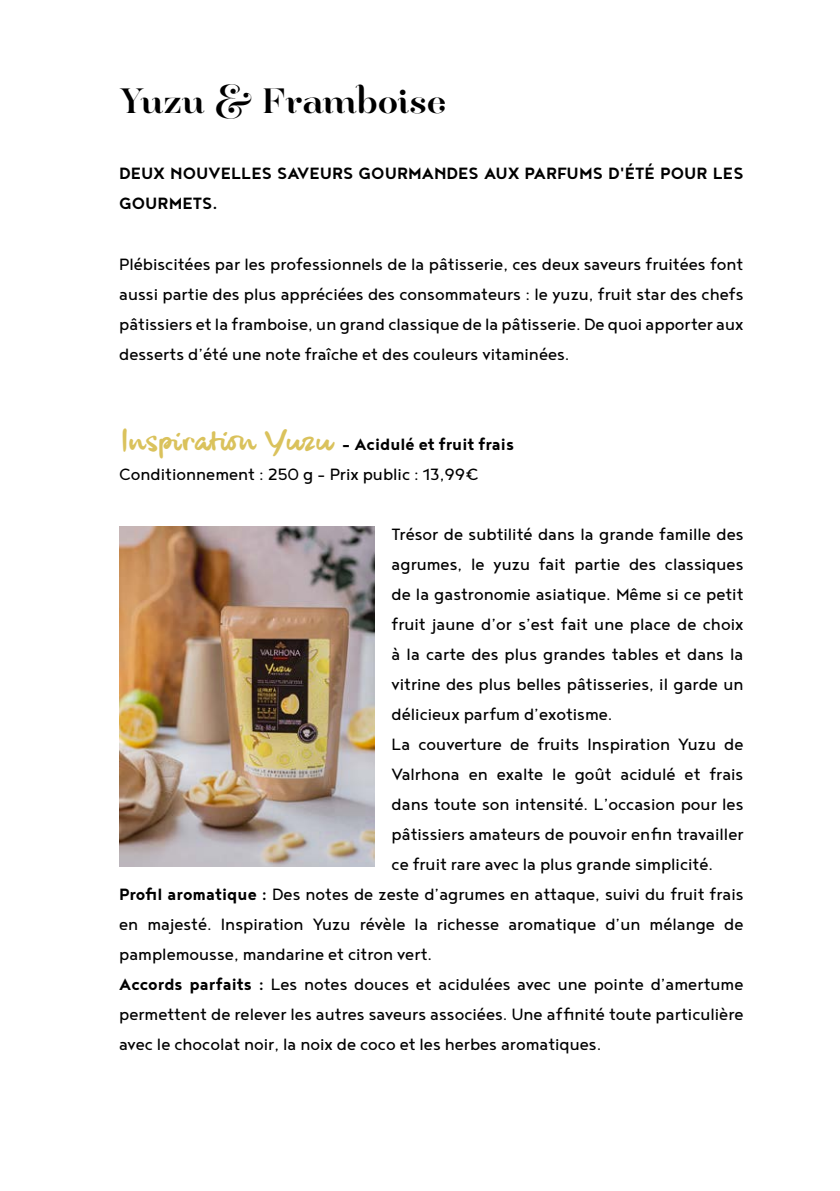
<style>
.page{position:relative;width:840px;height:1191px;background:#fff}
.page>*{position:absolute;margin:0;border:0;box-sizing:border-box;transform-origin:0 0}
.t1{font:30px "Hera Big";letter-spacing:.005em;color:#000}
.t2{font:20px/30px "Noyh Geometric";color:#000;text-align:justify}
.t3{font:700 20px/30px "Noyh Geometric";color:#000}
.s1{font-family:"black Hand";font-size:28px;color:#dac25c}
.s2{font-weight:700}
</style>
<div class="page">
<img style="left:119px;top:526px;width:255px;height:340px">
<h1 class="t1" style="left:119px;top:78px;width:328px">Yuzu &amp; Framboise</h1>
<p class="t3" style="left:119px;top:158px;width:625px">DEUX NOUVELLES SAVEURS GOURMANDES AUX PARFUMS D'ÉTÉ POUR LES<br>GOURMETS.</p>
<p class="t2" style="left:119px;top:248px;width:625px">Plébiscitées par les professionnels de la pâtisserie, ces deux saveurs fruitées font aussi partie des plus appréciées des consommateurs : le yuzu, fruit star des chefs pâtissiers et la framboise, un grand classique de la pâtisserie. De quoi apporter aux desserts d’été une note fraîche et des couleurs vitaminées.</p>
<p class="t2" style="left:119px;top:428px;width:396px"><span class="s1">|nspiration Yuzu</span> <span class="s2">- Acidulé et fruit frais<br></span>Conditionnement : 250 g - Prix public : 13,99€</p>
<p class="t2" style="left:391px;top:518px;width:353px">Trésor de subtilité dans la grande famille des</p>
<p class="t2" style="left:391px;top:548px;width:353px">agrumes, le yuzu fait partie des classiques</p>
<p class="t2" style="left:391px;top:578px;width:353px">de la gastronomie asiatique. Même si ce petit</p>
<p class="t2" style="left:391px;top:608px;width:353px">fruit jaune d’or s’est fait une place de choix</p>
<p class="t2" style="left:391px;top:638px;width:353px">à la carte des plus grandes tables et dans la</p>
<p class="t2" style="left:391px;top:668px;width:353px">vitrine des plus belles pâtisseries, il garde un</p>
<p class="t2" style="left:391px;top:698px;width:222px">délicieux parfum d’exotisme.</p>
<p class="t2" style="left:391px;top:728px;width:353px">La couverture de fruits Inspiration Yuzu de</p>
<p class="t2" style="left:391px;top:758px;width:353px">Valrhona en exalte le goût acidulé et frais</p>
<p class="t2" style="left:391px;top:788px;width:353px">dans toute son intensité. L’occasion pour les</p>
<p class="t2" style="left:391px;top:818px;width:353px">pâtissiers amateurs de pouvoir enfin travailler</p>
<p class="t2" style="left:391px;top:848px;width:323px">ce fruit rare avec la plus grande simplicité.</p>
<p class="t2" style="left:119px;top:878px;width:625px"><span class="s2">Profil aromatique :</span> Des notes de zeste d’agrumes en attaque, suivi du fruit frais</p>
<p class="t2" style="left:119px;top:908px;width:625px">en majesté. Inspiration Yuzu révèle la richesse aromatique d’un mélange de</p>
<p class="t2" style="left:119px;top:938px;width:314px">pamplemousse, mandarine et citron vert.</p>
<p class="t2" style="left:119px;top:968px;width:625px"><span class="s2">Accords parfaits :</span> Les notes douces et acidulées avec une pointe d’amertume</p>
<p class="t2" style="left:119px;top:998px;width:625px">permettent de relever les autres saveurs associées. Une affinité toute particulière</p>
<p class="t2" style="left:119px;top:1028px;width:483px">avec le chocolat noir, la noix de coco et les herbes aromatiques.</p>
</div>
